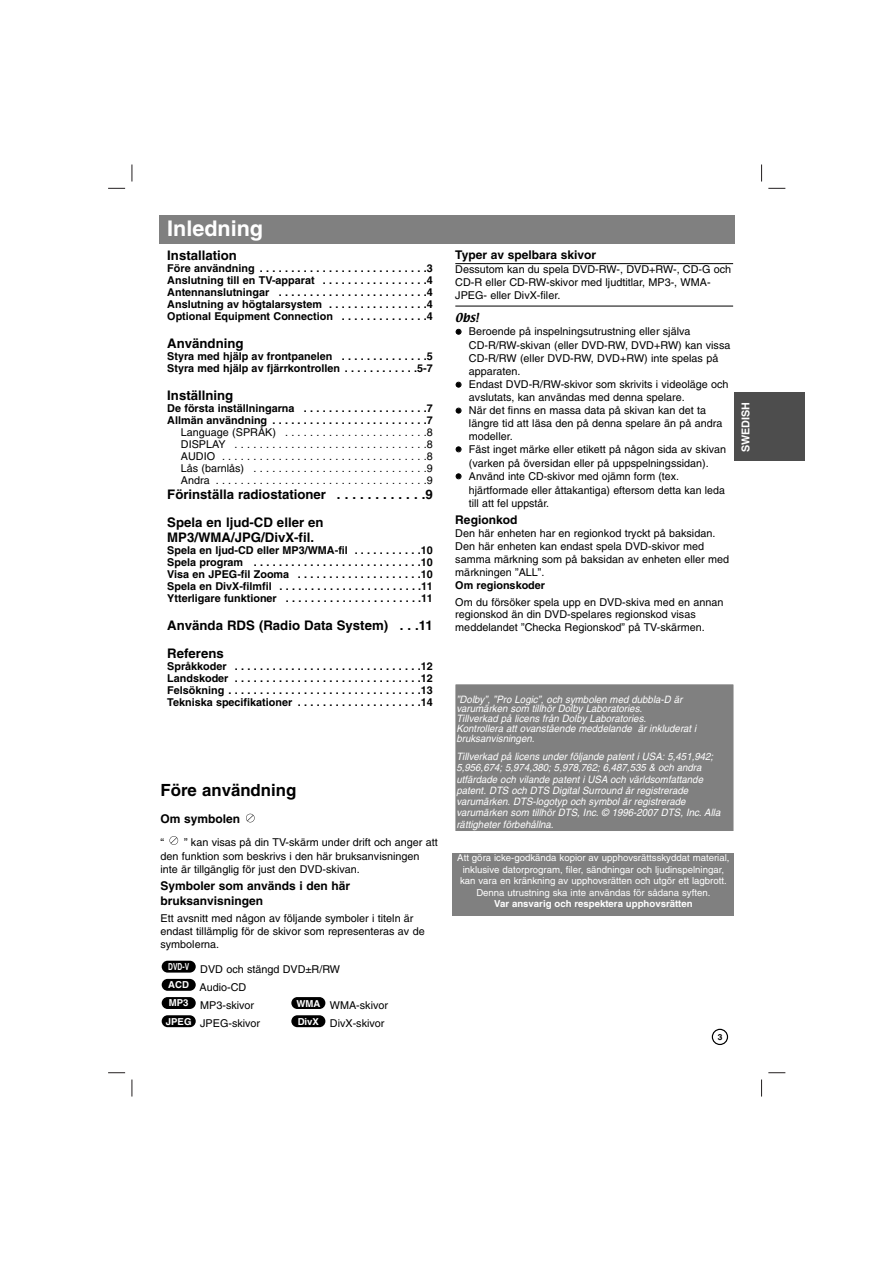
<style>
.page{position:relative;width:893px;height:1263px;background:#fff}
.page>*{position:absolute;margin:0;border:0;box-sizing:border-box;transform-origin:0 0}
.t1{font:700 21.6px "Helvetica";color:#fff}
.t2{font:700 16.8px "Helvetica";color:#000}
.t3{font:700 13.2px/27.6px "Helvetica";color:#000}
.t4{font:700 12px/14.4px "Helvetica";color:#000}
.t5{font:10.8px/12.9px "Helvetica";color:#000}
.t6{font:700 10.8px/12px "Helvetica";color:#000;text-align:justify}
.t7{font:700 10.8px "Helvetica";color:#fff}
.t8{font:10.8px "Textile";color:#000}
.t9{font:italic 10.2px/11.2px "Helvetica";color:#fff;scale:.95 1}
.t10{font:9.6px/11.6px "Helvetica";color:#fff;text-align:center}
.t11{font:700 9.6px "Helvetica";color:#fff}
.t12{font:700 9.6px "Helvetica";color:#fff;scale:.7 1}
.t13{font:700 8.4px "Helvetica";color:#000}
</style>
<div class="page">
<svg style="left:132px;top:165px;width:1px;height:17px"></svg>
<svg style="left:761px;top:165px;width:1px;height:17px"></svg>
<svg style="left:132px;top:1080px;width:1px;height:17px"></svg>
<svg style="left:761px;top:1080px;width:1px;height:17px"></svg>
<svg style="left:108px;top:188px;width:17px;height:1px"></svg>
<svg style="left:768px;top:188px;width:17px;height:1px"></svg>
<svg style="left:108px;top:1072px;width:17px;height:1px"></svg>
<svg style="left:768px;top:1072px;width:17px;height:1px"></svg>
<svg style="left:711px;top:1029px;width:17px;height:16px"></svg>
<div style="left:734px;top:392px;width:70px;height:68px;background:#4d4d4d"></div>
<div style="left:159px;top:216px;width:575px;height:28px;background:#808080"></div>
<hr style="left:455px;top:263px;width:278px;height:1px;background:#000">
<hr style="left:455px;top:306px;width:278px;height:1px;background:#000">
<div style="left:291px;top:1015px;width:34px;height:12px;background:#000;border-radius:6px"></div>
<div style="left:162px;top:1015px;width:34px;height:12px;background:#000;border-radius:6px"></div>
<div style="left:291px;top:997px;width:34px;height:12px;background:#000;border-radius:6px"></div>
<div style="left:162px;top:997px;width:34px;height:12px;background:#000;border-radius:6px"></div>
<div style="left:162px;top:979px;width:34px;height:12px;background:#000;border-radius:6px"></div>
<div style="left:162px;top:961px;width:34px;height:12px;background:#000;border-radius:6px"></div>
<svg style="left:169px;top:836px;width:9px;height:9px"></svg>
<svg style="left:246px;top:814px;width:8px;height:8px"></svg>
<div style="left:455px;top:684px;width:278px;height:147px;background:#808080"></div>
<div style="left:454px;top:684px;width:280px;height:148px;border:1px solid #fff"></div>
<div style="left:452px;top:853px;width:282px;height:62px;background:#808080"></div>
<h1 class="t1" style="left:167px;top:221px;width:97px">Inledning</h1>
<p class="t3" style="left:167px;top:243px;width:71px">Installation</p>
<p class="t6" style="left:167px;top:264px;width:267px">Före användning . . . . . . . . . . . . . . . . . . . . . . . . . . .3<br>Anslutning till en TV-apparat . . . . . . . . . . . . . . . . .4<br>Antennanslutningar . . . . . . . . . . . . . . . . . . . . . . . .4<br>Anslutning av högtalarsystem . . . . . . . . . . . . . . . .4<br>Optional Equipment Connection . . . . . . . . . . . . . .4</p>
<p class="t3" style="left:167px;top:331px;width:78px">Användning</p>
<p class="t6" style="left:167px;top:351px;width:267px">Styra med hjälp av frontpanelen . . . . . . . . . . . . . .5<br>Styra med hjälp av fjärrkontrollen . . . . . . . . . . . .5-7</p>
<p class="t3" style="left:167px;top:382px;width:67px">Inställning</p>
<p class="t6" style="left:167px;top:403px;width:267px">De första inställningarna . . . . . . . . . . . . . . . . . . . .7<br>Allmän användning . . . . . . . . . . . . . . . . . . . . . . . . .7</p>
<p class="t5" style="left:181px;top:427px;width:253px;line-height:12px;text-align:justify">Language (SPRÅK) . . . . . . . . . . . . . . . . . . . . . . .8<br>DISPLAY . . . . . . . . . . . . . . . . . . . . . . . . . . . . . . .8<br>AUDIO . . . . . . . . . . . . . . . . . . . . . . . . . . . . . . . . .8<br>Lås (barnlås) . . . . . . . . . . . . . . . . . . . . . . . . . . . .9<br>Andra . . . . . . . . . . . . . . . . . . . . . . . . . . . . . . . . . .9</p>
<p class="t3" style="left:167px;top:482px;width:267px">Förinställa radiostationer . . . . . . . . . . . .9<br>Spela en ljud-CD eller en</p>
<p class="t3" style="left:167px;top:525px;width:148px">MP3/WMA/JPG/DivX-fil.</p>
<p class="t6" style="left:167px;top:546px;width:267px">Spela en ljud-CD eller MP3/WMA-fil . . . . . . . . . . .10<br>Spela program . . . . . . . . . . . . . . . . . . . . . . . . . . .10<br>Visa en JPEG-fil Zooma . . . . . . . . . . . . . . . . . . . .10<br>Spela en DivX-filmfil . . . . . . . . . . . . . . . . . . . . . . .11<br>Ytterligare funktioner . . . . . . . . . . . . . . . . . . . . . .11</p>
<p class="t3" style="left:167px;top:613px;width:267px">Använda RDS (Radio Data System) . . .11<br>Referens</p>
<p class="t6" style="left:167px;top:661px;width:267px">Språkkoder . . . . . . . . . . . . . . . . . . . . . . . . . . . . . .12<br>Landskoder . . . . . . . . . . . . . . . . . . . . . . . . . . . . . .12<br>Felsökning . . . . . . . . . . . . . . . . . . . . . . . . . . . . . . .13<br>Tekniska specifikationer . . . . . . . . . . . . . . . . . . . .14</p>
<h2 class="t2" style="left:160px;top:784px;width:137px">Före användning</h2>
<p class="t4" style="left:160px;top:813px;width:81px">Om symbolen</p>
<p class="t5" style="left:160px;top:836px;width:5px">“</p>
<p class="t5" style="left:160px;top:836px;width:279px;line-height:14.4px;text-indent:24px">” kan visas på din TV-skärm under drift och anger att den funktion som beskrivs i den här bruksanvisningen</p>
<p class="t5" style="left:160px;top:864px;width:201px">inte är tillgänglig för just den DVD-skivan.</p>
<p class="t4" style="left:160px;top:880px;width:191px">Symboler som används i den här bruksanvisningen</p>
<p class="t5" style="left:160px;top:912px;width:266px">Ett avsnitt med någon av följande symboler i titeln är endast tillämplig för de skivor som representeras av de symbolerna.</p>
<p class="t5" style="left:200px;top:961px;width:142px;line-height:18.1px">DVD och stängd DVD±R/RW<br>Audio-CD<br>MP3-skivor</p>
<p class="t12" style="left:168px;top:963px;width:31px">DVD-V</p>
<p class="t11" style="left:168px;top:981px;width:22px">ACD</p>
<p class="t11" style="left:169px;top:1000px;width:21px">MP3</p>
<p class="t11" style="left:296px;top:1000px;width:25px">WMA</p>
<p class="t5" style="left:330px;top:1000px;width:60px">WMA-skivor</p>
<p class="t11" style="left:166px;top:1019px;width:27px">JPEG</p>
<p class="t11" style="left:298px;top:1018px;width:23px">DivX</p>
<p class="t5" style="left:200px;top:1018px;width:61px">JPEG-skivor</p>
<p class="t5" style="left:330px;top:1018px;width:56px">DivX-skivor</p>
<p class="t4" style="left:455px;top:249px;width:142px">Typer av spelbara skivor</p>
<p class="t5" style="left:455px;top:264px;width:277px">Dessutom kan du spela DVD-RW-, DVD+RW-, CD-G och<br>CD-R eller CD-RW-skivor med ljudtitlar, MP3-, WMA-<br>JPEG- eller DivX-filer.</p>
<p class="t8" style="left:455px;top:313px;width:25px">Obs!</p>
<p class="t5" style="left:469px;top:325px;width:263px;line-height:14px">Beroende på inspelningsutrustning eller själva<br>CD-R/RW-skivan (eller DVD-RW, DVD+RW) kan vissa</p>
<p class="t5" style="left:469px;top:353px;width:261px">CD-R/RW (eller DVD-RW, DVD+RW) inte spelas på apparaten.<br>Endast DVD-R/RW-skivor som skrivits i videoläge och avslutats, kan användas med denna spelare.<br>När det finns en massa data på skivan kan det ta längre tid att läsa den på denna spelare än på andra modeller.<br>Fäst inget märke eller etikett på någon sida av skivan</p>
<p class="t5" style="left:469px;top:457px;width:241px">(varken på översidan eller på uppspelningssidan).<br>Använd inte CD-skivor med ojämn form (tex.</p>
<p class="t5" style="left:469px;top:484px;width:257px">hjärtformade eller åttakantiga) eftersom detta kan leda till att fel uppstår.</p>
<p class="t4" style="left:455px;top:514px;width:63px">Regionkod</p>
<p class="t5" style="left:455px;top:528px;width:275px">Den här enheten har en regionkod tryckt på baksidan.<br>Den här enheten kan endast spela DVD-skivor med samma märkning som på baksidan av enheten eller med märkningen ”ALL”.</p>
<p class="t6" style="left:455px;top:580px;width:91px">Om regionskoder</p>
<p class="t5" style="left:455px;top:596px;width:269px">Om du försöker spela upp en DVD-skiva med en annan regionskod än din DVD-spelares regionskod visas meddelandet ”Checka Regionskod” på TV-skärmen.</p>
<p class="t7" style="left:741px;top:452px;width:52px;rotate:-90deg">SWEDISH</p>
<p class="t9" style="left:456px;top:695px;width:254px;line-height:9.9px">”Dolby”, ”Pro Logic”, och symbolen med dubbla-D är varumärken som tillhör Dolby Laboratories.<br>Tillverkad på licens från Dolby Laboratories.<br>Kontrollera att ovanstående meddelande är inkluderat i bruksanvisningen.</p>
<p class="t9" style="left:456px;top:752px;width:279px">Tillverkad på licens under följande patent i USA: 5,451,942; 5,956,674; 5,974,380; 5,978,762; 6,487,535 &amp; och andra utfärdade och vilande patent i USA och världsomfattande patent. DTS och DTS Digital Surround är registrerade varumärken. DTS-logotyp och symbol är registrerade varumärken som tillhör DTS, Inc. © 1996-2007 DTS, Inc. Alla rättigheter förbehållna.</p>
<p class="t10" style="left:457px;top:853px;width:274px">Att göra icke-godkända kopior av upphovsrättsskyddat material, inklusive datorprogram, filer, sändningar och ljudinspelningar, kan vara en kränkning av upphovsrätten och utgör ett lagbrott.<br>Denna utrustning ska inte användas för sådana syften.</p>
<p class="t11" style="left:494px;top:900px;width:200px">Var ansvarig och respektera upphovsrätten</p>
<p class="t13" style="left:717px;top:1034px;width:6px">3</p>
</div>
